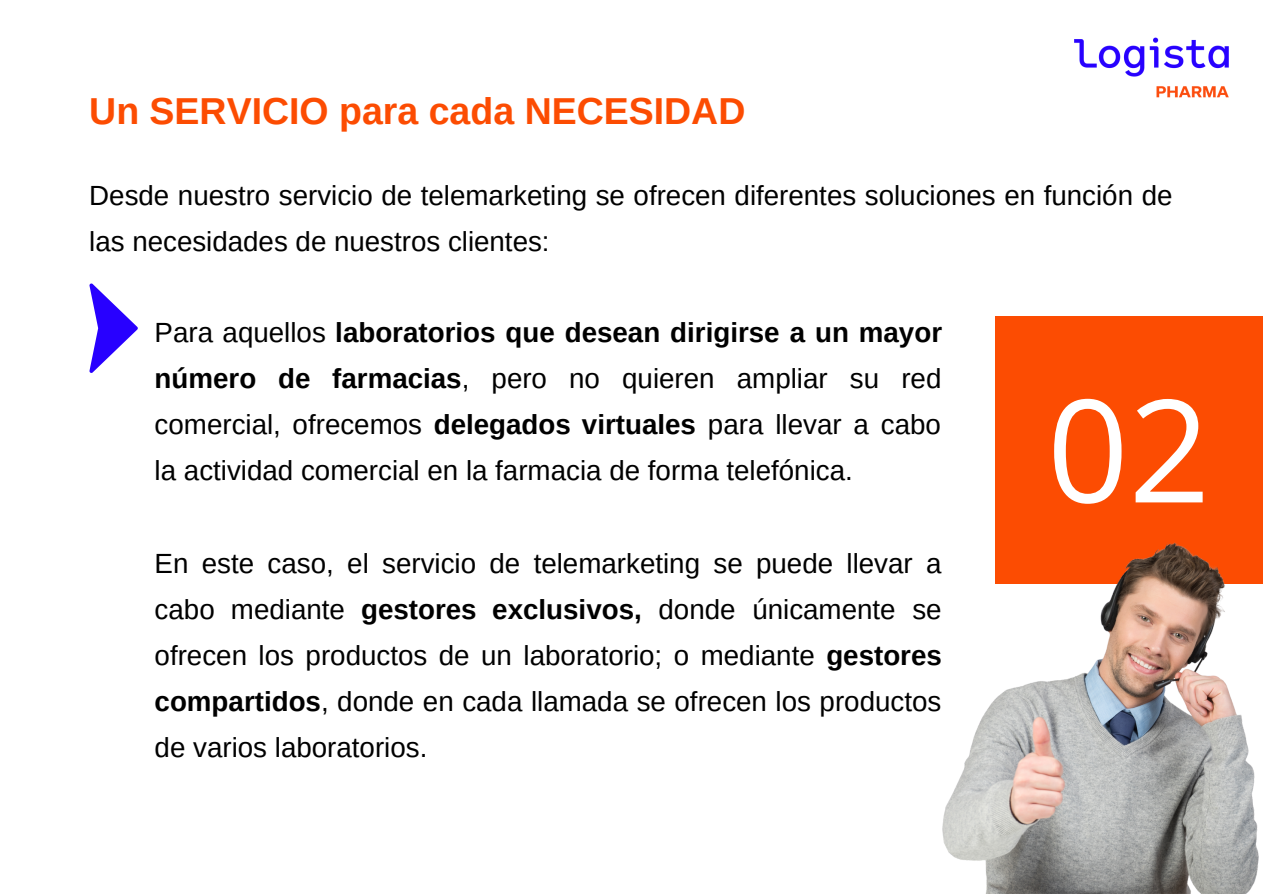
<style>
.page{position:relative;width:1263px;height:894px;background:#fff}
.page>*{position:absolute;margin:0;border:0;box-sizing:border-box;transform-origin:0 0}
.t1{font:142.8px "Open Sans";color:#fff}
.t2{font:700 37.5px "Arimo";color:#fc4c02}
.t3{font:27.75px/46px "Arimo";color:#000;text-align:justify}
.s1{font-weight:700}
</style>
<div class="page">
<div style="left:995px;top:316px;width:267px;height:268px;background:#fc4c02"></div>
<img style="left:1074px;top:37px;width:155px;height:61px">
<svg style="left:89px;top:283px;width:49px;height:90px"></svg>
<img style="left:942px;top:542px;width:316px;height:351px">
<h2 class="t2" style="left:89px;top:90px;width:658px">Un SERVICIO para cada NECESIDAD</h2>
<p class="t3" style="left:89px;top:172px;width:1085px">Desde nuestro servicio de telemarketing se ofrecen diferentes soluciones en función de las necesidades de nuestros clientes:</p>
<p class="t3" style="left:155px;top:309px;width:789px">Para aquellos <span class="s1">laboratorios que desean dirigirse a un mayor número de farmacias</span>, pero no quieren ampliar su red comercial, ofrecemos <span class="s1">delegados virtuales</span> para llevar a cabo la actividad comercial en la farmacia de forma telefónica.</p>
<p class="t3" style="left:155px;top:540px;width:789px">En este caso, el servicio de telemarketing se puede llevar a cabo mediante <span class="s1">gestores exclusivos,</span> donde únicamente se ofrecen los productos de un laboratorio; o mediante <span class="s1">gestores compartidos</span>, donde en cada llamada se ofrecen los productos de varios laboratorios.</p>
<h1 class="t1" style="left:1047px;top:349px;width:165px">02</h1>
</div>
